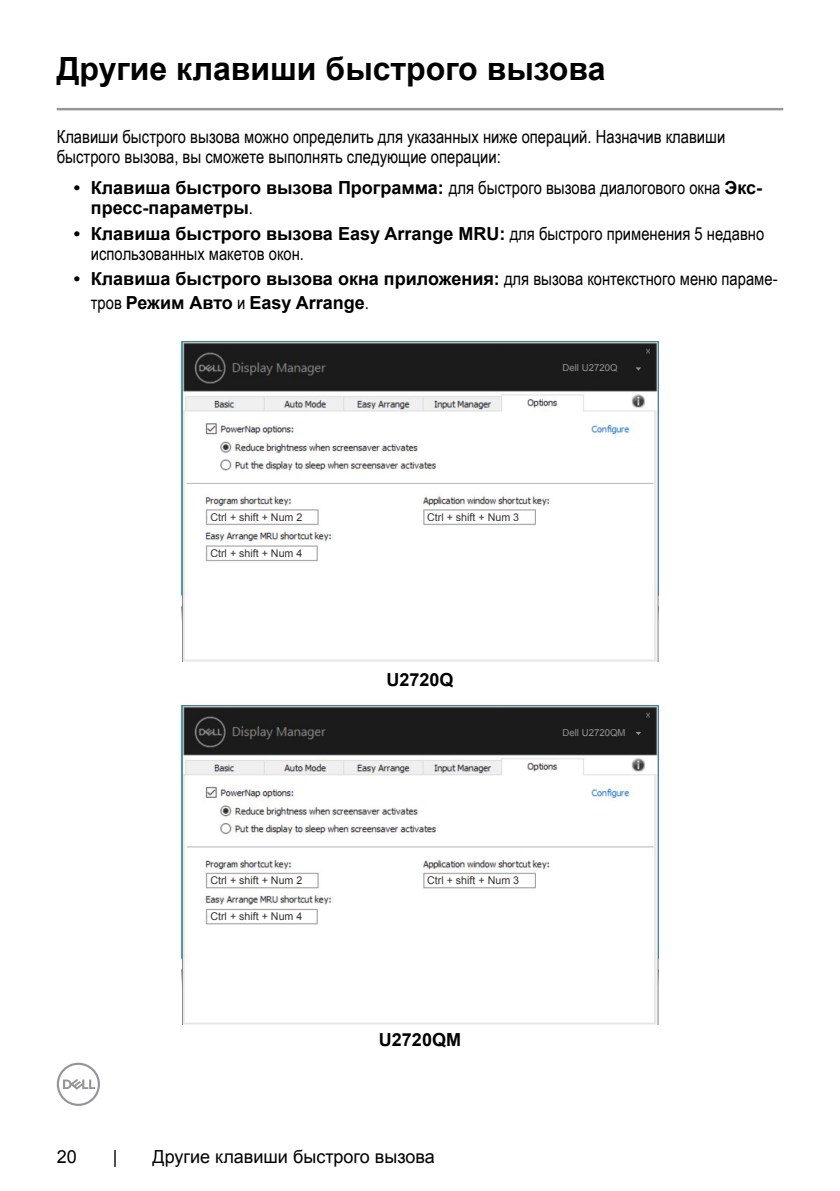
<style>
.page{position:relative;width:840px;height:1191px;background:#fff}
.page>*{position:absolute;margin:0;border:0;box-sizing:border-box;transform-origin:0 0}
.t1{font:700 32px "Arial";color:#000}
.t2{font:700 18px/20px "Arial";color:#000}
.t3{font:18px/20px "Arial Narrow";color:#000}
.t4{font:18px "Arial";color:#000}
.t5{font:10.6px "Arial";color:#231815}
.t6{font:10.6px "Arial";color:#1b1b1b}
.t7{font:9.6px "Arial";color:#939393}
.s1{font-family:"Arial Narrow";font-weight:400}
</style>
<div class="page">
<svg style="left:57px;top:1062px;width:43px;height:44px"></svg>
<hr style="left:57px;top:108px;width:725px;height:2px;background:#939598">
<img style="left:182px;top:342px;width:475px;height:319px">
<div style="left:526px;top:362px;width:116px;height:11px;background:#1b1b1b"></div>
<div style="left:208px;top:512px;width:78px;height:10px;background:#fff"></div>
<div style="left:425px;top:512px;width:78px;height:10px;background:#fff"></div>
<div style="left:208px;top:548px;width:78px;height:10px;background:#fff"></div>
<img style="left:182px;top:705px;width:475px;height:320px">
<div style="left:526px;top:726px;width:116px;height:12px;background:#1b1b1b"></div>
<div style="left:208px;top:875px;width:78px;height:10px;background:#fff"></div>
<div style="left:425px;top:875px;width:78px;height:10px;background:#fff"></div>
<div style="left:208px;top:911px;width:78px;height:10px;background:#fff"></div>
<h1 class="t1" style="left:57px;top:48px;width:550px">Другие клавиши быстрого вызова</h1>
<p class="t3" style="left:57px;top:126px;width:669px">Клавиши быстрого вызова можно определить для указанных ниже операций. Назначив клавиши быстрого вызова, вы сможете выполнять следующие операции:</p>
<p class="t2" style="left:91px;top:178px;width:672px;text-indent:-17px">• Клавиша быстрого вызова Программа: <span class="s1">для быстрого вызова диалогового окна</span> Экс&shy;пресс-параметры<span class="s1">.</span></p>
<p class="t2" style="left:74px;top:224px;width:691px">• Клавиша быстрого вызова Easy Arrange MRU: <span class="s1">для быстрого применения 5 недавно</span></p>
<p class="t3" style="left:91px;top:243px;width:214px">использованных макетов окон.</p>
<p class="t2" style="left:91px;top:268px;width:688px;line-height:24px;text-indent:-17px">• Клавиша быстрого вызова окна приложения: <span class="s1">для вызова контекстного меню параме&shy;тров</span> Режим Авто <span class="s1">и</span> Easy Arrange<span class="s1">.</span></p>
<p class="t7" style="left:562px;top:362px;width:56px">Dell U2720Q</p>
<p class="t5" style="left:210px;top:510px;width:93px">Ctrl + shift + Num 2</p>
<p class="t5" style="left:427px;top:510px;width:93px">Ctrl + shift + Num 3</p>
<p class="t6" style="left:210px;top:546px;width:93px">Ctrl + shift + Num 4</p>
<p class="t2" style="left:386px;top:670px;width:69px">U2720Q</p>
<p class="t7" style="left:562px;top:726px;width:64px">Dell U2720QM</p>
<p class="t5" style="left:210px;top:873px;width:93px">Ctrl + shift + Num 2</p>
<p class="t5" style="left:427px;top:873px;width:93px">Ctrl + shift + Num 3</p>
<p class="t6" style="left:210px;top:909px;width:93px">Ctrl + shift + Num 4</p>
<p class="t2" style="left:379px;top:1030px;width:84px">U2720QM</p>
<p class="t4" style="left:57px;top:1144px;width:22px">20</p>
<p class="t4" style="left:113px;top:1144px;width:6px">|</p>
<p class="t4" style="left:152px;top:1144px;width:283px">Другие клавиши быстрого вызова</p>
</div>
